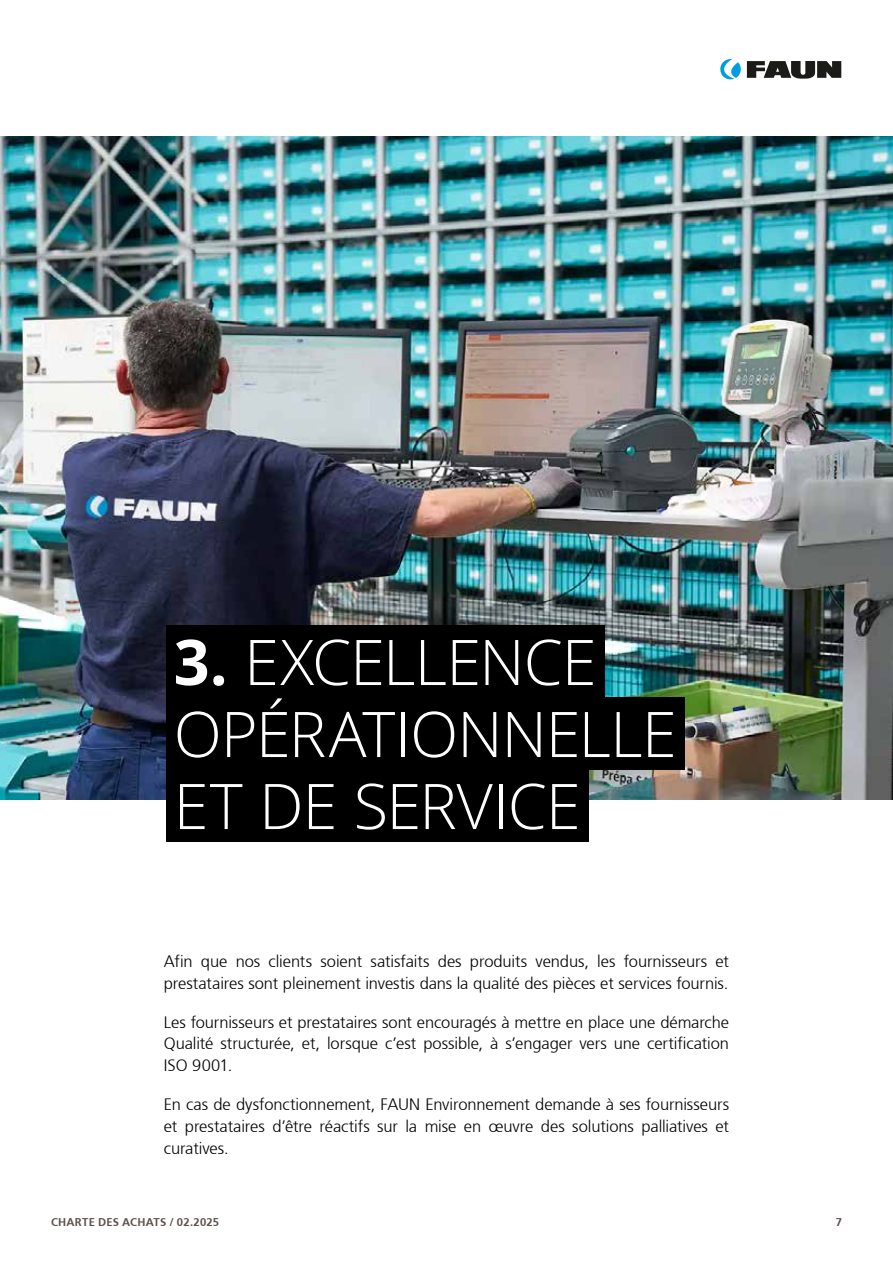
<style>
.page{position:relative;width:893px;height:1263px;background:#fff}
.page>*{position:absolute;margin:0;border:0;box-sizing:border-box;transform-origin:0 0}
.t1{font:300 63px/72px "Open Sans";letter-spacing:-.015em;color:#fff}
.t2{font:300 16.5px/21.8px "Frutiger";letter-spacing:-.005em;color:#000;text-align:justify}
.t3{font:700 11.25px "Frutiger";letter-spacing:.02em;color:#5d514d}
.s1{font-weight:700}
</style>
<div class="page">
<svg style="left:720px;top:59px;width:122px;height:21px"></svg>
<img style="left:0;top:136px;width:893px;height:663px">
<div style="left:166px;top:626px;width:438px;height:72px;background:#000"></div>
<div style="left:166px;top:698px;width:518px;height:72px;background:#000"></div>
<div style="left:166px;top:770px;width:422px;height:72px;background:#000"></div>
<h1 class="t1" style="left:174px;top:624px;width:504px"><span class="s1">3.</span> EXCELLENCE<br>OPÉRATIONNELLE<br>ET DE SERVICE</h1>
<p class="t2" style="left:164px;top:951px;width:567px">Afin que nos clients soient satisfaits des produits vendus, les fournisseurs et prestataires sont pleinement investis dans la qualité des pièces et services fournis.</p>
<p class="t2" style="left:164px;top:1011px;width:567px">Les fournisseurs et prestataires sont encouragés à mettre en place une démarche Qualité structurée, et, lorsque c’est possible, à s’engager vers une certification ISO 9001.</p>
<p class="t2" style="left:164px;top:1094px;width:567px">En cas de dysfonctionnement, FAUN Environnement demande à ses fournisseurs et prestataires d’être réactifs sur la mise en œuvre des solutions palliatives et curatives.</p>
<p class="t3" style="left:51px;top:1215px;width:170px">CHARTE DES ACHATS / 02.2025</p>
<p class="t3" style="left:836px;top:1215px;width:8px">7</p>
</div>
